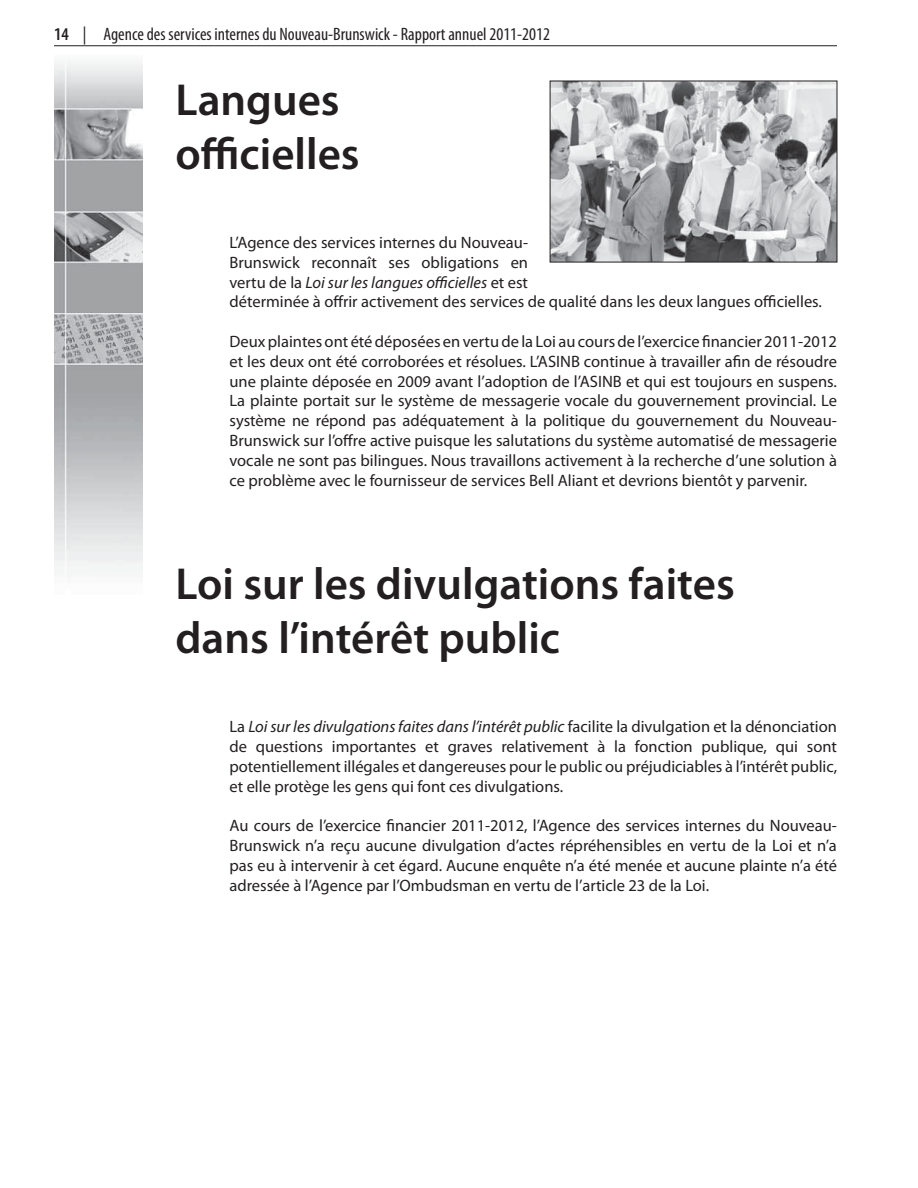
<style>
.page{position:relative;width:918px;height:1188px;background:#fff}
.page>*{position:absolute;margin:0;border:0;box-sizing:border-box;transform-origin:0 0}
.t1{font:600 45px/54px "Myriad Pro";color:#231f20}
.t2{font:condensed 18px "Myriad Pro";color:#231f20}
.t3{font:16.5px/19.8px "Myriad Pro";color:#231f20;text-align:justify}
.s1{font-weight:600}
.s2{font-style:italic}
</style>
<div class="page">
<hr style="left:54px;top:45px;width:783px;height:1px;background:#231f20">
<img style="left:552px;top:83px;width:283px;height:177px">
<div style="left:550px;top:81px;width:287px;height:181px;border:1px solid #231f20"></div>
<img style="left:54px;top:61px;width:88px;height:516px">
<p class="t2" style="left:54px;top:28px;width:497px"><span class="s1">14</span> | Agence des services internes du Nouveau-Brunswick - Rapport annuel 2011-2012</p>
<h1 class="t1" style="left:176px;top:77px;width:186px">Langues officielles</h1>
<p class="t3" style="left:230px;top:234px;width:594px;text-align:left">L’Agence des services internes du Nouveau-<br>Brunswick reconnaît ses obligations en<br>vertu de la <span class="s2">Loi sur les langues officielles</span> et est<br>déterminée à offrir activement des services de qualité dans les deux langues officielles.</p>
<p class="t3" style="left:230px;top:333px;width:609px">Deux plaintes ont été déposées en vertu de la Loi au cours de l’exercice financier 2011-2012 et les deux ont été corroborées et résolues. L’ASINB continue à travailler afin de résoudre une plainte déposée en 2009 avant l’adoption de l’ASINB et qui est toujours en suspens.<br>La plainte portait sur le système de messagerie vocale du gouvernement provincial. Le système ne répond pas adéquatement à la politique du gouvernement du Nouveau-Brunswick sur l’offre active puisque les salutations du système automatisé de messagerie vocale ne sont pas bilingues. Nous travaillons activement à la recherche d’une solution à ce problème avec le fournisseur de services Bell Aliant et devrions bientôt y parvenir.</p>
<h1 class="t1" style="left:176px;top:561px;width:561px">Loi sur les divulgations faites dans l’intérêt public</h1>
<p class="t3" style="left:230px;top:718px;width:609px">La <span class="s2">Loi sur les divulgations faites dans l’intérêt public</span> facilite la divulgation et la dénonciation de questions importantes et graves relativement à la fonction publique, qui sont potentiellement illégales et dangereuses pour le public ou préjudiciables à l’intérêt public, et elle protège les gens qui font ces divulgations.</p>
<p class="t3" style="left:230px;top:817px;width:609px">Au cours de l’exercice financier 2011-2012, l’Agence des services internes du Nouveau-Brunswick n’a reçu aucune divulgation d’actes répréhensibles en vertu de la Loi et n’a pas eu à intervenir à cet égard. Aucune enquête n’a été menée et aucune plainte n’a été adressée à l’Agence par l’Ombudsman en vertu de l’article 23 de la Loi.</p>
</div>
